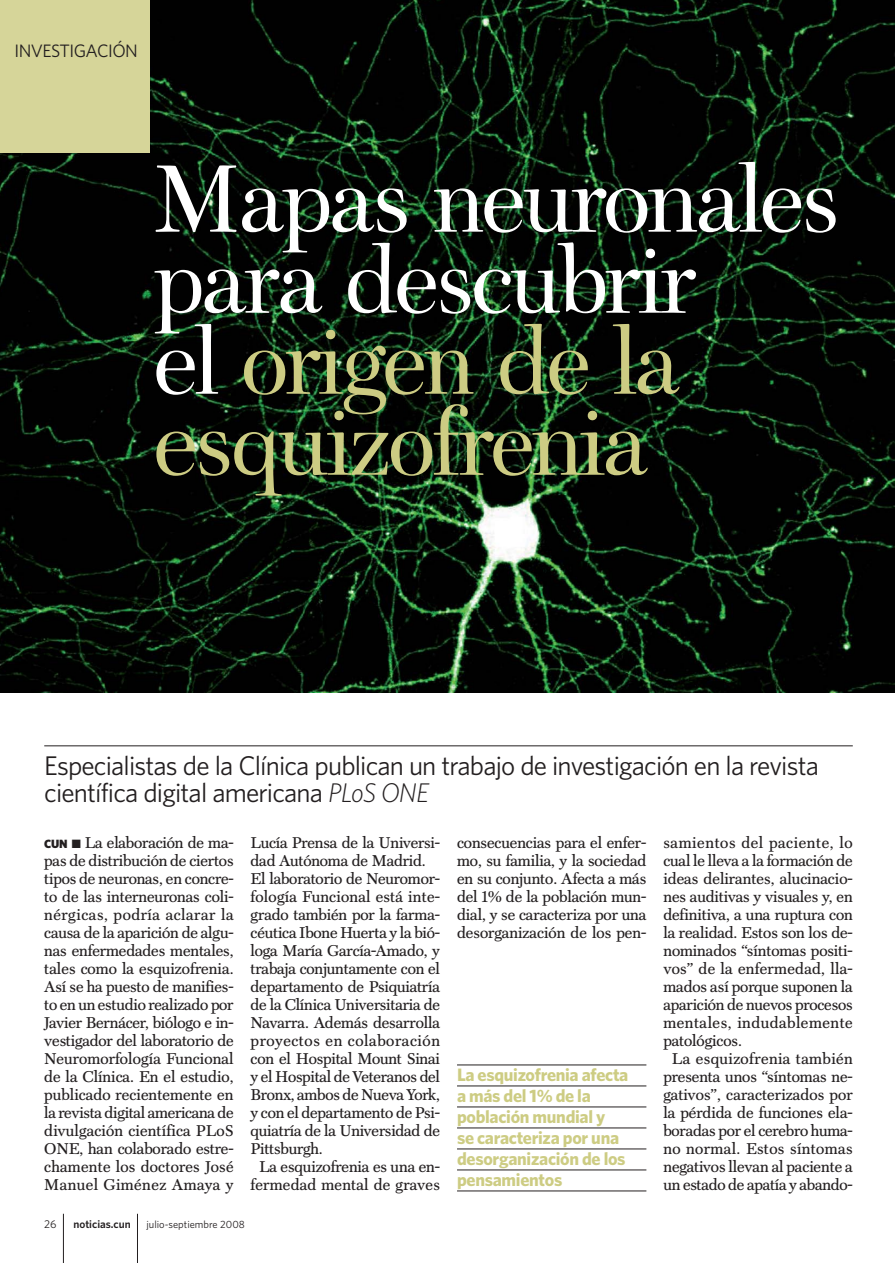
<style>
.page{position:relative;width:895px;height:1263px;background:#fff}
.page>*{position:absolute;margin:0;border:0;box-sizing:border-box;transform-origin:0 0}
.t1{font:96px/81px "Scotch FB Display";letter-spacing:-.025em;color:#fff}
.t2{font:27px/27px "Whitney";letter-spacing:-.03em;color:#231f20}
.t3{font:700 18px/21px "Whitney";letter-spacing:-.015em;color:#cdcc83}
.t4{font:18px "Whitney";letter-spacing:-.03em;color:#231f20}
.t5{font:15.75px/18px "Scotch FB Text";letter-spacing:-.005em;color:#231f20;text-align:justify}
.t6{font:15.75px "Scotch FB Text";letter-spacing:.015em;color:#231f20}
.t7{font:15.75px "Scotch FB Text";letter-spacing:.035em;color:#231f20}
.t8{font:15.75px "Scotch FB Text";letter-spacing:.025em;color:#231f20}
.t9{font:15.75px "Scotch FB Text";letter-spacing:.03em;color:#231f20}
.t10{font:600 11.25px "Whitney";color:#231f20}
.t11{font:11.25px "Whitney";color:#231f20}
.t12{font:10.5px "Whitney";color:#231f20}
.s1{color:#cdcc83}
.s2{font-weight:300;font-style:italic}
.s3{font-family:"Whitney";font-weight:900;font-size:12px}
</style>
<div class="page">
<img style="left:0;top:0;width:894px;height:693px">
<hr style="left:137px;top:1214px;width:1px;height:49px;background:#231f20">
<hr style="left:63px;top:1214px;width:1px;height:49px;background:#231f20">
<div style="left:0;top:0;width:149px;height:153px;background:#d6d599"></div>
<hr style="left:44px;top:746px;width:808px;height:1px;background:#231f20">
<hr style="left:457px;top:1065px;width:189px;height:1px;background:#231f20">
<hr style="left:457px;top:1086px;width:189px;height:1px;background:#231f20">
<hr style="left:457px;top:1107px;width:189px;height:1px;background:#231f20">
<hr style="left:457px;top:1128px;width:189px;height:1px;background:#231f20">
<hr style="left:457px;top:1149px;width:189px;height:1px;background:#231f20">
<hr style="left:457px;top:1170px;width:189px;height:1px;background:#231f20">
<hr style="left:457px;top:1191px;width:189px;height:1px;background:#231f20">
<p class="t4" style="left:14px;top:45px;width:125px">INVESTIGACIÓN</p>
<p class="t1" style="left:154px;top:167px;width:687px">Mapas neuronales para descubrir<br>el <span class="s1">origen de la esquizofrenia</span></p>
<p class="t2" style="left:44px;top:754px;width:776px">Especialistas de la Clínica publican un trabajo de investigación en la revista científica digital americana <span class="s2">PLoS ONE</span></p>
<p class="t5" style="left:44px;top:834px;width:191px"><span class="s3">CUN</span> ■ La elaboración de ma&shy;pas de distribución de ciertos tipos de neuronas, en concre&shy;to de las interneuronas coli&shy;nérgicas, podría aclarar la causa de la aparición de algu&shy;nas enfermedades mentales, tales como la esquizofrenia.<br>Así se ha puesto de manifies&shy;to en un estudio realizado por Javier Bernácer, biólogo e in&shy;vestigador del laboratorio de Neuromorfología Funcional de la Clínica. En el estudio, publicado recientemente en la revista digital americana de divulgación científica PLoS ONE, han colaborado estre&shy;chamente los doctores José Manuel Giménez Amaya y</p>
<p class="t5" style="left:250px;top:834px;width:191px">Lucía Prensa de la Universi-</p>
<p class="t5" style="left:250px;top:852px;width:177px">dad Autónoma de Madrid.</p>
<p class="t5" style="left:250px;top:870px;width:191px">El laboratorio de Neuromor-</p>
<p class="t6" style="left:250px;top:890px;width:191px">fología Funcional está inte-</p>
<p class="t5" style="left:250px;top:906px;width:191px">grado también por la farma-</p>
<p class="t5" style="left:250px;top:924px;width:191px">céutica Ibone Huerta y la bió-</p>
<p class="t5" style="left:250px;top:942px;width:191px">loga María García-Amado, y</p>
<p class="t5" style="left:250px;top:960px;width:191px">trabaja conjuntamente con el</p>
<p class="t5" style="left:250px;top:978px;width:191px">departamento de Psiquiatría</p>
<p class="t5" style="left:250px;top:996px;width:191px">de la Clínica Universitaria de</p>
<p class="t5" style="left:250px;top:1014px;width:191px">Navarra. Además desarrolla</p>
<p class="t7" style="left:250px;top:1034px;width:191px">proyectos en colaboración</p>
<p class="t5" style="left:250px;top:1050px;width:191px">con el Hospital Mount Sinai</p>
<p class="t5" style="left:250px;top:1068px;width:191px">y el Hospital de Veteranos del</p>
<p class="t5" style="left:250px;top:1086px;width:191px">Bronx, ambos de Nueva York,</p>
<p class="t5" style="left:250px;top:1104px;width:191px">y con el departamento de Psi-</p>
<p class="t5" style="left:250px;top:1122px;width:191px">quiatría de la Universidad de</p>
<p class="t5" style="left:250px;top:1140px;width:74px">Pittsburgh.</p>
<p class="t5" style="left:259px;top:1158px;width:182px">La esquizofrenia es una en-</p>
<p class="t5" style="left:250px;top:1176px;width:191px">fermedad mental de graves</p>
<p class="t11" style="left:44px;top:1219px;width:14px">26</p>
<p class="t10" style="left:73px;top:1219px;width:59px">noticias.cun</p>
<p class="t12" style="left:146px;top:1220px;width:100px">julio-septiembre 2008</p>
<p class="t5" style="left:457px;top:834px;width:191px">consecuencias para el enfer&shy;mo, su familia, y la sociedad en su conjunto. Afecta a más del 1% de la población mun&shy;dial, y se caracteriza por una desorganización de los pen-</p>
<p class="t3" style="left:457px;top:1065px;width:173px">La esquizofrenia afecta a más del 1% de la población mundial y<br>se caracteriza por una desorganización de los pensamientos</p>
<p class="t7" style="left:663px;top:836px;width:191px">samientos del paciente, lo</p>
<p class="t5" style="left:663px;top:852px;width:191px">cual le lleva a la formación de</p>
<p class="t5" style="left:663px;top:870px;width:191px">ideas delirantes, alucinacio-</p>
<p class="t5" style="left:663px;top:888px;width:191px">nes auditivas y visuales y, en</p>
<p class="t5" style="left:663px;top:906px;width:191px">definitiva, a una ruptura con</p>
<p class="t5" style="left:663px;top:924px;width:191px">la realidad. Estos son los de-</p>
<p class="t5" style="left:663px;top:942px;width:191px">nominados “síntomas positi-</p>
<p class="t6" style="left:663px;top:962px;width:191px">vos” de la enfermedad, lla-</p>
<p class="t5" style="left:663px;top:978px;width:191px">mados así porque suponen la</p>
<p class="t5" style="left:663px;top:996px;width:191px">aparición de nuevos procesos</p>
<p class="t9" style="left:663px;top:1016px;width:191px">mentales, indudablemente</p>
<p class="t5" style="left:663px;top:1032px;width:80px">patológicos.</p>
<p class="t8" style="left:671px;top:1052px;width:182px">La esquizofrenia también</p>
<p class="t5" style="left:663px;top:1068px;width:191px">presenta unos “síntomas ne-</p>
<p class="t5" style="left:663px;top:1086px;width:191px">gativos”, caracterizados por</p>
<p class="t5" style="left:663px;top:1104px;width:191px">la pérdida de funciones ela-</p>
<p class="t5" style="left:663px;top:1122px;width:191px">boradas por el cerebro huma-</p>
<p class="t8" style="left:663px;top:1142px;width:191px">no normal. Estos síntomas</p>
<p class="t5" style="left:663px;top:1158px;width:191px">negativos llevan al paciente a</p>
<p class="t5" style="left:663px;top:1176px;width:191px">un estado de apatía y abando-</p>
</div>
